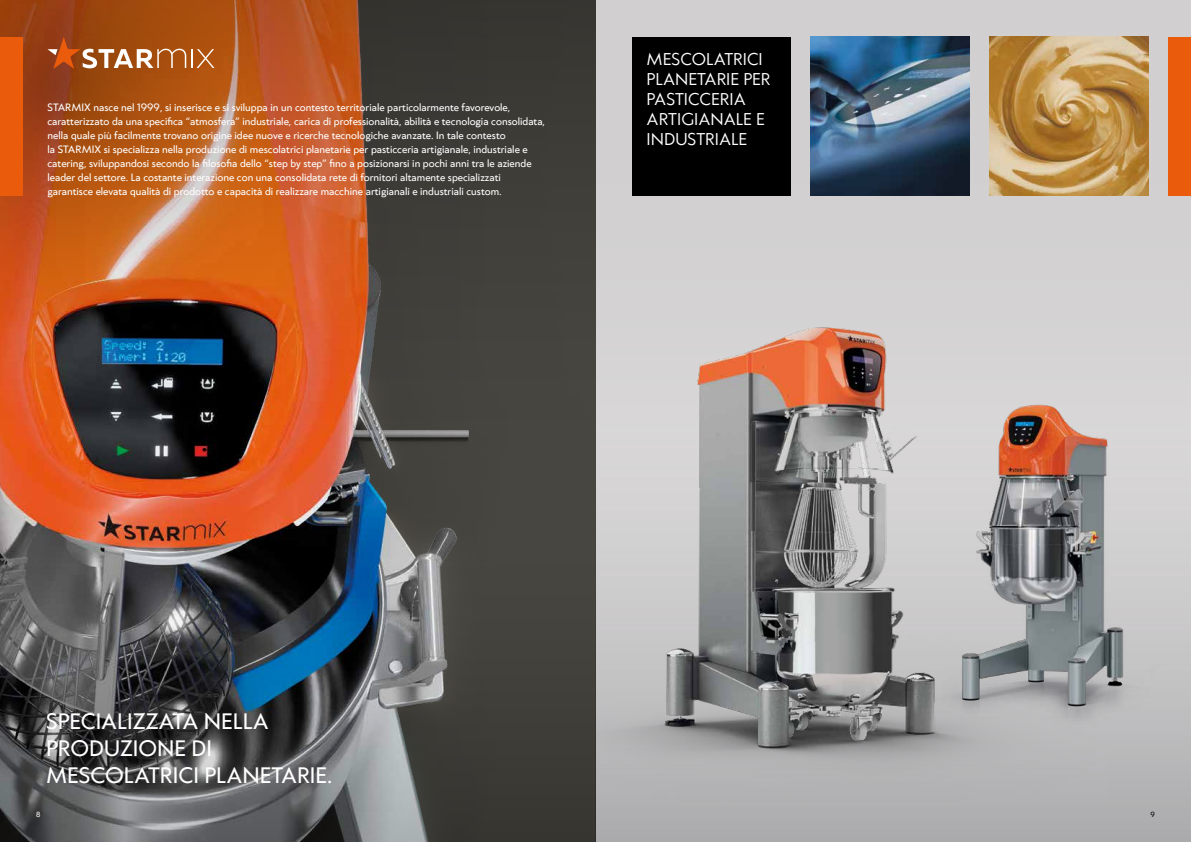
<style>
.page{position:relative;width:1191px;height:842px;background:#fff}
.page>*{position:absolute;margin:0;border:0;box-sizing:border-box;transform-origin:0 0}
.t1{font:21px/27px "Klein";color:#fff}
.t2{font:16px/20px "Klein";color:#fff}
.t3{font:10px/14px "Klein";color:#fff}
.t4{font:7px "Klein";color:#fff}
.t5{font:7px "Klein";color:#000}
</style>
<div class="page">
<div style="left:595px;top:0;width:596px;height:842px;background:#d1cfcf"></div>
<img style="left:0;top:437px;width:595px;height:117px">
<div style="left:595px;top:414px;width:596px;height:428px;background:#aeaeb0"></div>
<svg style="left:0;top:554px;width:595px;height:288px;background:#4d5254"></svg>
<svg style="left:0;top:0;width:595px;height:437px;background:#4a3e35"></svg>
<div style="left:1168px;top:37px;width:23px;height:158px;background:#ea5b0b"></div>
<div style="left:632px;top:37px;width:159px;height:158px;background:#000"></div>
<img style="left:0;top:0;width:378px;height:381px">
<img style="left:811px;top:37px;width:158px;height:158px">
<img style="left:989px;top:37px;width:159px;height:158px">
<div style="left:0;top:37px;width:23px;height:158px;background:#ea5b0b"></div>
<svg style="left:47px;top:37px;width:167px;height:32px;background:#b36835"></svg>
<img style="left:595px;top:306px;width:511px;height:496px">
<img style="left:843px;top:357px;width:348px;height:381px">
<p class="t3" style="left:47px;top:100px;width:499px">STARMIX nasce nel 1999, si inserisce e si sviluppa in un contesto territoriale particolarmente favorevole, caratterizzato da una specifica “atmosfera” industriale, carica di professionalità, abilità e tecnologia consolidata, nella quale più facilmente trovano origine idee nuove e ricerche tecnologiche avanzate. In tale contesto<br>la STARMIX si specializza nella produzione di mescolatrici planetarie per pasticceria artigianale, industriale e catering, sviluppandosi secondo la filosofia dello “step by step” fino a posizionarsi in pochi anni tra le aziende leader del settore. La costante interazione con una consolidata rete di fornitori altamente specializzati garantisce elevata qualità di prodotto e capacità di realizzare macchine artigianali e industriali custom.</p>
<h2 class="t2" style="left:646px;top:48px;width:125px">MESCOLATRICI<br>PLANETARIE PER<br>PASTICCERIA<br>ARTIGIANALE E<br>INDUSTRIALE</h2>
<h1 class="t1" style="left:46px;top:707px;width:288px">SPECIALIZZATA NELLA<br>PRODUZIONE DI<br>MESCOLATRICI PLANETARIE.</h1>
<p class="t4" style="left:36px;top:809px;width:6px">8</p>
<p class="t5" style="left:1150px;top:809px;width:6px">9</p>
</div>
